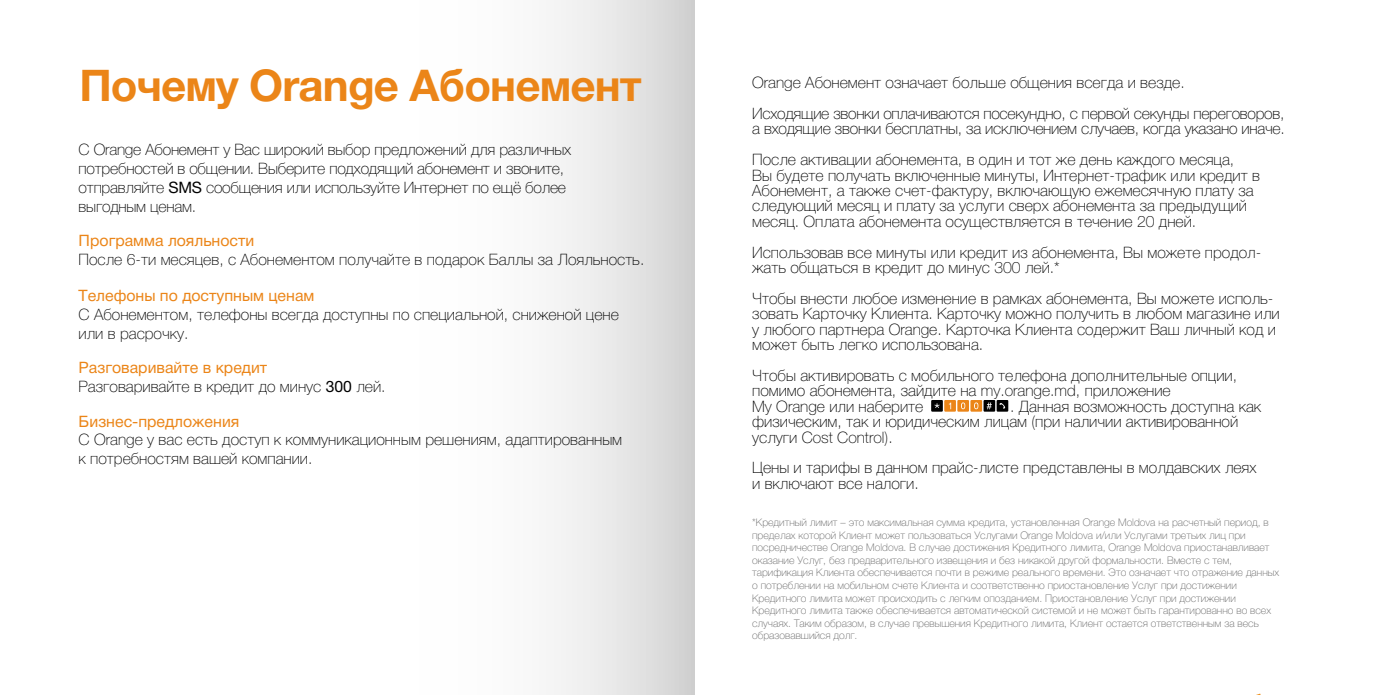
<style>
.page{position:relative;width:1389px;height:695px;background:#fff}
.page>*{position:absolute;margin:0;border:0;box-sizing:border-box;transform-origin:0 0}
.t1{font:700 43.75px "Helvetica Neue LT Pro";letter-spacing:-.02em;color:#eb8518}
.t2{font:100 15.75px/15.4px "Helvetica Neue LT Pro";color:#000}
.t3{font:15.75px "Helvetica Neue LT Pro";color:#eb8518}
.t4{font:100 10.5px/12.6px "Helvetica Neue LT Pro";color:#636363}
.s1{font-weight:400}
.s2{font-weight:400;color:#eb8518}
</style>
<div class="page">
<div style="left:412px;top:0;width:282px;height:694px;background:linear-gradient(to right,#fff,#d9d9d9)"></div>
<svg style="left:931px;top:400px;width:77px;height:11px"></svg>
<h1 class="t1" style="left:79px;top:58px;width:564px">Почему Orange Aбонемент</h1>
<p class="t2" style="left:79px;top:140px;width:494px;line-height:18.9px">С Orange Абонемент у Вас широкий выбор предложений для различных потребностей в общении. Выберите подходящий абонемент и звоните, отправляйте <span class="s1">SMS</span> сообщения или используйте Интернет по ещё более выгодным ценам.</p>
<p class="t3" style="left:79px;top:231px;width:177px">Программа лояльности</p>
<p class="t2" style="left:79px;top:252px;width:567px">После 6-ти месяцев, с Абонементом получайте в подарок Баллы за Лояльность.</p>
<p class="t3" style="left:79px;top:286px;width:237px">Телефоны по доступным ценам</p>
<p class="t2" style="left:79px;top:305px;width:542px;line-height:18.9px">С Абонементом, телефоны всегда доступны по специальной, сниженой цене или в расрочку.</p>
<p class="t2" style="left:79px;top:358px;width:308px;line-height:18.9px"><span class="s2">Разговаривайте в кредит<br></span>Разговаривайте в кредит до минус <span class="s1">300</span> лей.</p>
<p class="t3" style="left:79px;top:411px;width:162px">Бизнес-предложения</p>
<p class="t2" style="left:79px;top:430px;width:545px;line-height:18.9px">С Orange у вас есть доступ к коммуникационным решениям, адаптированным к потребностям вашей компании.</p>
<p class="t2" style="left:752px;top:67px;width:534px;line-height:30.8px">Orange Абонемент означает больше общения всегда и везде.<br>Исходящие звонки оплачиваются посекундно, с первой секунды переговоров,</p>
<p class="t2" style="left:752px;top:113px;width:534px;line-height:30.8px">а входящие звонки бесплатны, за исключением случаев, когда указано иначе.<br>После активации абонемента, в один и тот же день каждого месяца,</p>
<p class="t2" style="left:752px;top:167px;width:509px">Вы будете получать включенные минуты, Интернет-трафик или кредит в Абонемент, а также счет-фактуру, включающую ежемесячную плату за следующий месяц и плату за услуги сверх абонемента за предыдущий месяц. Оплата абонемента осуществляется в течение 20 дней.</p>
<p class="t2" style="left:752px;top:244px;width:511px">Использовав все минуты или кредит из абонемента, Вы можете продол&shy;жать общаться в кредит до минус 300 лей.*</p>
<p class="t2" style="left:752px;top:290px;width:529px">Чтобы внести любое изменение в рамках абонемента, Вы можете исполь&shy;зовать Карточку Клиента. Карточку можно получить в любом магазине или у любого партнера Orange. Карточка Клиента содержит Ваш личный код и может быть легко использована.</p>
<p class="t2" style="left:752px;top:367px;width:486px">Чтобы активировать с мобильного телефона дополнительные опции, помимо абонемента, зайдите на my.orange.md, приложение<br>My Orange или наберите</p>
<p class="t2" style="left:752px;top:398px;width:511px;text-indent:258px">. Данная возможность доступна как физическим, так и юридическим лицам (при наличии активированной услуги Cost Control).</p>
<p class="t2" style="left:752px;top:460px;width:506px">Цены и тарифы в данном прайс-листе представлены в молдавских леях и включают все налоги.</p>
<p class="t4" style="left:752px;top:515px;width:528px">*Кредитный лимит – это максимальная сумма кредита, установленная Orange Moldova на расчетный период, в пределах которой Клиент может пользоваться Услугами Orange Moldova и/или Услугами третьих лиц при посредничестве Orange Moldova. В случае достижения Кредитного лимита, Orange Moldova приостанавливает оказание Услуг, без предварительного извещения и без никакой другой формальности. Вместе с тем, тарификация Клиента обеспечивается почти в режиме реального времени. Это означает что отражение данных о потреблении на мобильном счете Клиента и соответственно приостановление Услуг при достижении Кредитного лимита может происходить с легким опозданием. Приостановление Услуг при достижении Кредитного лимита также обеспечивается автоматической системой и не может быть гарантированно во всех случаях. Таким образом, в случае превышения Кредитного лимита, Клиент остается ответственным за весь образовавшийся долг.</p>
</div>
